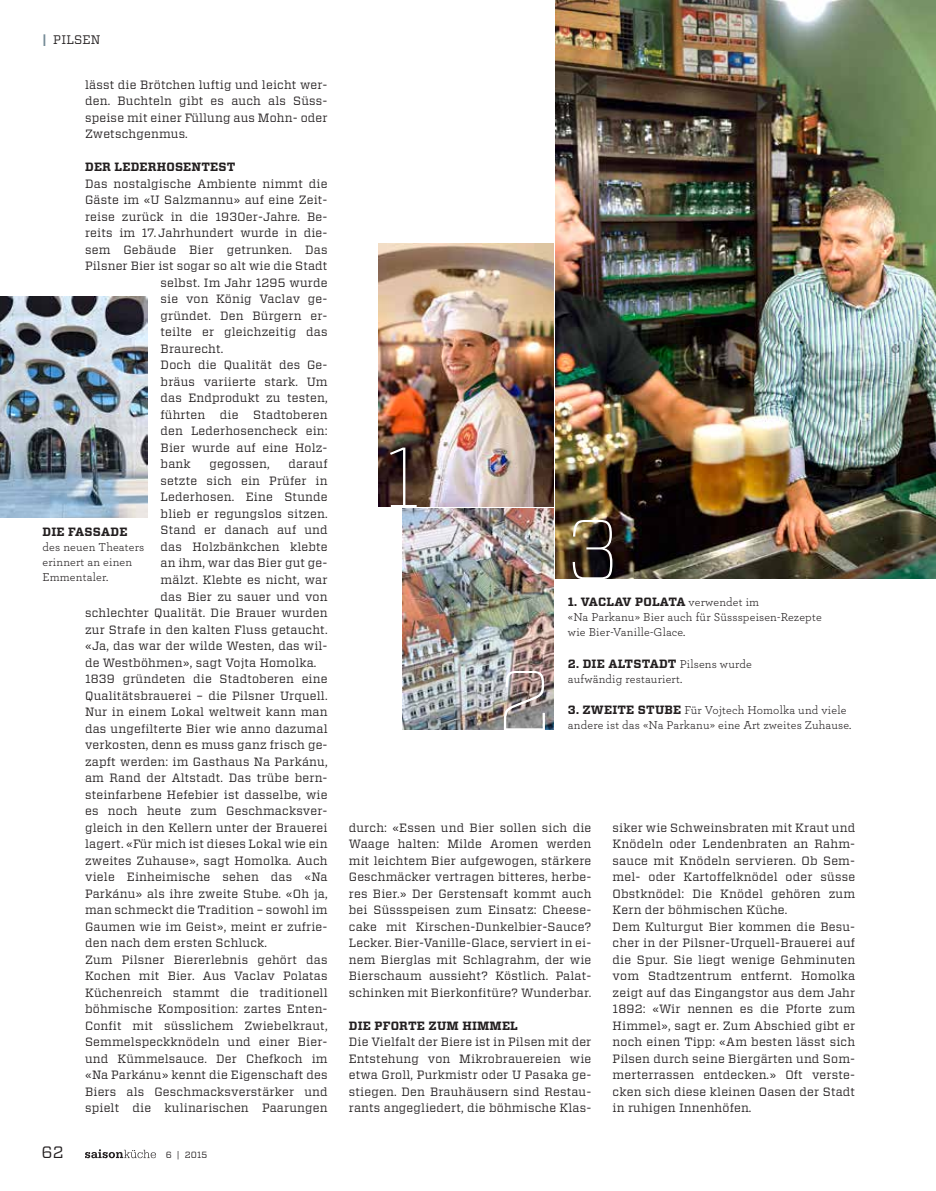
<style>
.page{position:relative;width:936px;height:1191px;background:#fff}
.page>*{position:absolute;margin:0;border:0;box-sizing:border-box;transform-origin:0 0}
.t1{font:100 84.75px "Vitesse";color:#fff}
.t2{font:16.5px "Vitesse";color:#231f20}
.t3{font:12.3px "Vitesse";letter-spacing:.015em;color:#231f20}
.t4{font:12px/16.5px "Vitesse";letter-spacing:.015em;color:#231f20;text-align:justify}
.t5{font:12px/15px "Archer";letter-spacing:.015em;color:#231f20}
.t6{font:700 12px "Vitesse";letter-spacing:.015em;color:#231f20}
.t7{font:9px "Vitesse";color:#231f20}
.s1{font-weight:700;color:#748a96}
.s2{font-family:"Archer";font-weight:400}
.s3{font-family:"Vitesse";font-weight:700}
</style>
<div class="page">
<img style="left:402px;top:508px;width:151px;height:221px">
<img style="left:555px;top:0;width:380px;height:578px">
<img style="left:378px;top:243px;width:175px;height:263px">
<img style="left:0;top:297px;width:148px;height:221px">
<svg style="left:85px;top:1149px;width:71px;height:9px"></svg>
<p class="t3" style="left:43px;top:31px;width:60px"><span class="s1">|</span> PILSEN</p>
<p class="t4" style="left:85px;top:76px;width:244px">lässt die Brötchen luftig und leicht wer&shy;den. Buchteln gibt es auch als Süss&shy;speise mit einer Füllung aus Mohn- oder Zwetschgenmus.</p>
<p class="t6" style="left:85px;top:159px;width:152px">DER LEDERHOSENTEST</p>
<p class="t4" style="left:85px;top:175px;width:244px">Das nostalgische Ambiente nimmt die</p>
<p class="t4" style="left:85px;top:192px;width:244px">Gäste im «U Salzmannu» auf eine Zeit-</p>
<p class="t4" style="left:85px;top:208px;width:244px">reise zurück in die 1930er-Jahre. Be-</p>
<p class="t4" style="left:85px;top:225px;width:244px">reits im 17. Jahrhundert wurde in die-</p>
<p class="t4" style="left:85px;top:241px;width:244px">sem Gebäude Bier getrunken. Das</p>
<p class="t4" style="left:85px;top:258px;width:244px">Pilsner Bier ist sogar so alt wie die Stadt</p>
<p class="t4" style="left:161px;top:274px;width:168px">selbst. Im Jahr 1295 wurde</p>
<p class="t4" style="left:161px;top:291px;width:168px">sie von König Vaclav ge-</p>
<p class="t4" style="left:161px;top:307px;width:168px">gründet. Den Bürgern er-</p>
<p class="t4" style="left:161px;top:324px;width:168px">teilte er gleichzeitig das</p>
<p class="t4" style="left:161px;top:340px;width:64px">Braurecht.</p>
<p class="t4" style="left:161px;top:357px;width:168px">Doch die Qualität des Ge-</p>
<p class="t4" style="left:161px;top:373px;width:168px">bräus variierte stark. Um</p>
<p class="t4" style="left:161px;top:390px;width:168px">das Endprodukt zu testen,</p>
<p class="t4" style="left:161px;top:406px;width:168px">führten die Stadtoberen</p>
<p class="t4" style="left:161px;top:423px;width:168px">den Lederhosencheck ein:</p>
<p class="t4" style="left:161px;top:439px;width:168px">Bier wurde auf eine Holz-</p>
<p class="t4" style="left:161px;top:456px;width:32px">bank</p>
<p class="t4" style="left:209px;top:456px;width:62px">gegossen,</p>
<p class="t4" style="left:288px;top:456px;width:41px">darauf</p>
<p class="t4" style="left:161px;top:472px;width:168px">setzte sich ein Prüfer in</p>
<p class="t4" style="left:161px;top:489px;width:168px">Lederhosen. Eine Stunde</p>
<p class="t4" style="left:161px;top:505px;width:168px">blieb er regungslos sitzen.</p>
<p class="t4" style="left:161px;top:522px;width:168px">Stand er danach auf und</p>
<p class="t4" style="left:161px;top:538px;width:168px">das Holzbänkchen klebte</p>
<p class="t4" style="left:161px;top:555px;width:168px">an ihm, war das Bier gut ge-</p>
<p class="t4" style="left:161px;top:571px;width:168px">mälzt. Klebte es nicht, war</p>
<p class="t4" style="left:161px;top:588px;width:168px">das Bier zu sauer und von</p>
<p class="t4" style="left:85px;top:604px;width:244px">schlechter Qualität. Die Brauer wurden</p>
<p class="t4" style="left:85px;top:621px;width:244px">zur Strafe in den kalten Fluss getaucht.</p>
<p class="t4" style="left:85px;top:637px;width:244px">«Ja, das war der wilde Westen, das wil-</p>
<p class="t4" style="left:85px;top:654px;width:233px">de Westböhmen», sagt Vojta Homolka.</p>
<p class="t4" style="left:85px;top:670px;width:244px">1839 gründeten die Stadtoberen eine</p>
<p class="t4" style="left:85px;top:687px;width:244px">Qualitätsbrauerei – die Pilsner Urquell.</p>
<p class="t4" style="left:85px;top:703px;width:244px">Nur in einem Lokal weltweit kann man</p>
<p class="t4" style="left:85px;top:720px;width:244px">das ungefilterte Bier wie anno dazumal</p>
<p class="t4" style="left:85px;top:736px;width:244px">verkosten, denn es muss ganz frisch ge-</p>
<p class="t4" style="left:85px;top:753px;width:244px">zapft werden: im Gasthaus Na Parkánu,</p>
<p class="t4" style="left:85px;top:769px;width:244px">am Rand der Altstadt. Das trübe bern-</p>
<p class="t4" style="left:85px;top:786px;width:244px">steinfarbene Hefebier ist dasselbe, wie</p>
<p class="t4" style="left:85px;top:802px;width:244px">es noch heute zum Geschmacksver-</p>
<p class="t4" style="left:85px;top:819px;width:244px">gleich in den Kellern unter der Brauerei</p>
<p class="t4" style="left:85px;top:835px;width:244px">lagert. «Für mich ist dieses Lokal wie ein</p>
<p class="t4" style="left:85px;top:852px;width:244px">zweites Zuhause», sagt Homolka. Auch</p>
<p class="t4" style="left:85px;top:868px;width:244px">viele Einheimische sehen das «Na</p>
<p class="t4" style="left:85px;top:885px;width:244px">Parkánu» als ihre zweite Stube. «Oh ja,</p>
<p class="t4" style="left:85px;top:901px;width:244px">man schmeckt die Tradition – sowohl im</p>
<p class="t4" style="left:85px;top:918px;width:244px">Gaumen wie im Geist», meint er zufrie-</p>
<p class="t4" style="left:85px;top:934px;width:183px">den nach dem ersten Schluck.</p>
<p class="t4" style="left:85px;top:951px;width:244px">Zum Pilsner Biererlebnis gehört das</p>
<p class="t4" style="left:85px;top:967px;width:244px">Kochen mit Bier. Aus Vaclav Polatas</p>
<p class="t4" style="left:85px;top:984px;width:244px">Küchenreich stammt die traditionell</p>
<p class="t4" style="left:85px;top:1000px;width:241px">böhmische Komposition: zartes Enten--</p>
<p class="t4" style="left:85px;top:1017px;width:244px">Confit mit süsslichem Zwiebelkraut,</p>
<p class="t4" style="left:85px;top:1033px;width:242px">Semmelspeckknödeln und einer Bier-</p>
<p class="t4" style="left:85px;top:1050px;width:244px">und Kümmelsauce. Der Chefkoch im</p>
<p class="t4" style="left:85px;top:1066px;width:244px">«Na Parkánu» kennt die Eigenschaft des</p>
<p class="t4" style="left:85px;top:1083px;width:244px">Biers als Geschmacksverstärker und</p>
<p class="t4" style="left:85px;top:1099px;width:244px">spielt die kulinarischen Paarungen</p>
<p class="t6" style="left:43px;top:524px;width:86px">DIE FASSADE</p>
<p class="t5" style="left:43px;top:539px;width:103px">des neuen Theaters erinnert an einen<br>Emmentaler.</p>
<h2 class="t2" style="left:41px;top:1141px;width:24px">62</h2>
<p class="t7" style="left:166px;top:1148px;width:43px">6 | 2015</p>
<h1 class="t1" style="left:384px;top:417px;width:38px">1</h1>
<h1 class="t1" style="left:496px;top:641px;width:57px">2</h1>
<h1 class="t1" style="left:566px;top:490px;width:56px">3</h1>
<p class="t6" style="left:568px;top:594px;width:193px">1. VACLAV POLATA <span class="s2">verwendet im</span></p>
<p class="t5" style="left:568px;top:609px;width:255px">«Na Parkanu» Bier auch für Süssspeisen-Rezepte wie Bier-Vanille-Glace.</p>
<p class="t6" style="left:568px;top:655px;width:185px">2. DIE ALTSTADT <span class="s2">Pilsens wurde</span></p>
<p class="t5" style="left:568px;top:670px;width:116px">aufwändig restauriert.</p>
<p class="t5" style="left:568px;top:702px;width:285px"><span class="s3">3. ZWEITE STUBE</span> Für Vojtech Homolka und viele andere ist das «Na Parkanu» eine Art zweites Zuhause.</p>
<p class="t4" style="left:349px;top:819px;width:244px">durch: «Essen und Bier sollen sich die Waage halten: Milde Aromen werden mit leichtem Bier aufgewogen, stärkere Geschmäcker vertragen bitteres, herbe&shy;res Bier.» Der Gerstensaft kommt auch bei Süssspeisen zum Einsatz: Cheese&shy;cake mit Kirschen-Dunkelbier-Sauce?<br>Lecker. Bier-Vanille-Glace, serviert in ei&shy;nem Bierglas mit Schlagrahm, der wie Bierschaum aussieht? Köstlich. Palat&shy;schinken mit Bierkonfitüre? Wunderbar.</p>
<p class="t6" style="left:349px;top:1017px;width:171px">DIE PFORTE ZUM HIMMEL</p>
<p class="t4" style="left:349px;top:1033px;width:244px">Die Vielfalt der Biere ist in Pilsen mit der Entstehung von Mikrobrauereien wie etwa Groll, Purkmistr oder U Pasaka ge&shy;stiegen. Den Brauhäusern sind Restau&shy;rants angegliedert, die böhmische Klas-</p>
<p class="t4" style="left:612px;top:819px;width:244px;text-align:left">siker wie Schweinsbraten mit Kraut und Knödeln oder Lendenbraten an Rahm&shy;sauce mit Knödeln servieren. Ob Sem&shy;mel- oder Kartoffelknödel oder süsse Obstknödel: Die Knödel gehören zum Kern der böhmischen Küche.<br>Dem Kulturgut Bier kommen die Besu&shy;cher in der Pilsner-Urquell-Brauerei auf die Spur. Sie liegt wenige Gehminuten vom Stadtzentrum entfernt. Homolka zeigt auf das Eingangstor aus dem Jahr 1892: «Wir nennen es die Pforte zum Himmel», sagt er. Zum Abschied gibt er noch einen Tipp: «Am besten lässt sich Pilsen durch seine Biergärten und Som&shy;merterrassen entdecken.» Oft verste&shy;cken sich diese kleinen Oasen der Stadt in ruhigen Innenhöfen.</p>
</div>
